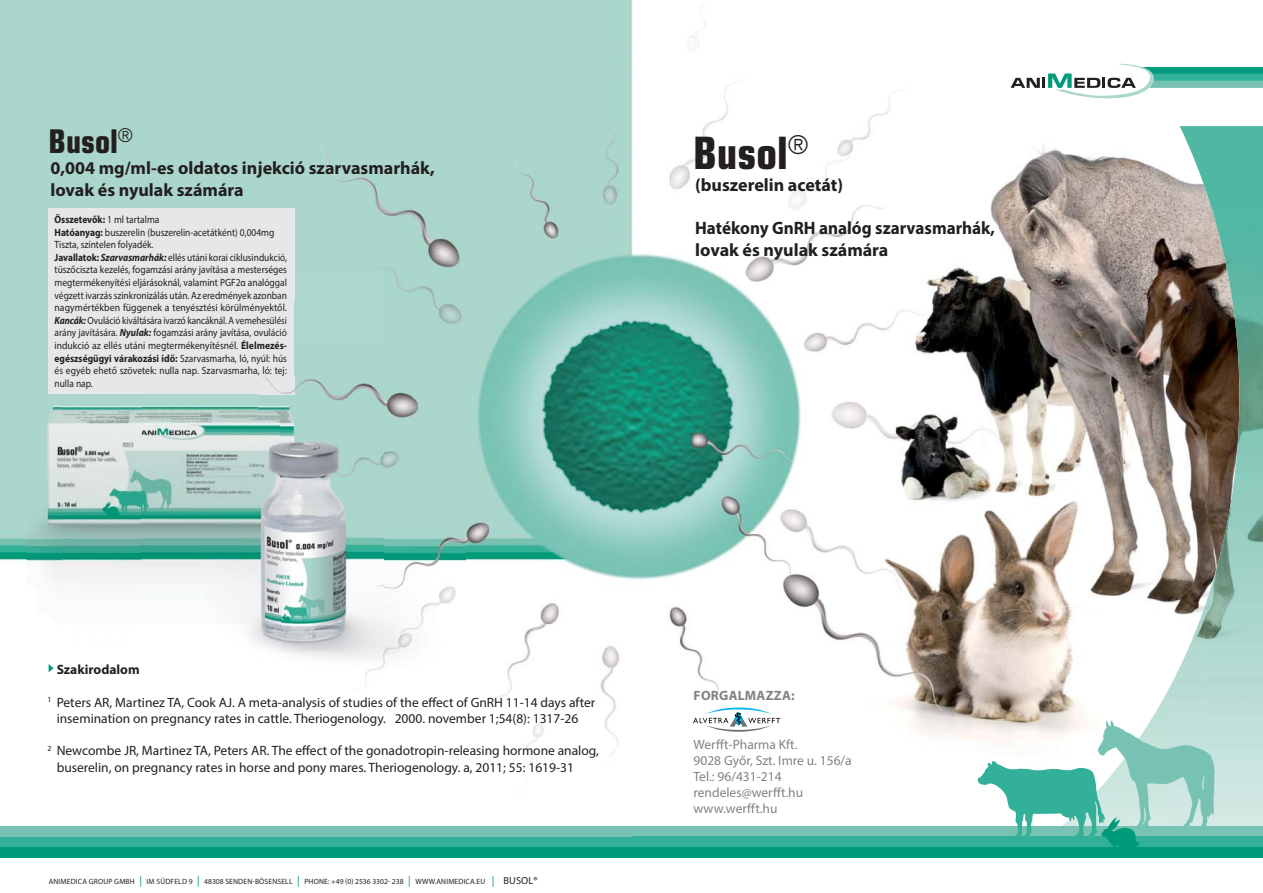
<style>
.page{position:relative;width:1263px;height:893px;background:#fff}
.page>*{position:absolute;margin:0;border:0;box-sizing:border-box;transform-origin:0 0}
.t1{font:700 condensed 44.7px "Eurostile";color:#231f20}
.t2{font:700 condensed 32.7px "Eurostile";color:#231f20}
.t3{font:700 18px/21.6px "Myriad Pro";color:#231f20}
.t4{font:700 18px/21.6px "Myriad Pro";color:#231f20;scale:.95 1}
.t5{font:13.5px/16.2px "Myriad Pro";color:#231f20;text-align:center}
.t6{font:13.5px/16.2px "Myriad Pro";color:#808285}
.t7{font:700 13.5px "Myriad Pro";color:#231f20}
.t8{font:700 13.5px "Myriad Pro";letter-spacing:.02em;color:#808285}
.t9{font:10.5px/12.6px "Myriad Pro";color:#231f20;scale:.9 1}
.t10{font:7.65px "Myriad Pro";letter-spacing:.02em;color:#231f20}
.s1{font-weight:700}
.s2{font-weight:700;font-style:italic}
.s3{font-size:10.95px;color:#009b7b}
.s4{font-size:10.35px}
</style>
<div class="page">
<img style="left:0;top:0;width:1204px;height:776px">
<img style="left:1180px;top:126px;width:83px;height:78px">
<img style="left:1204px;top:204px;width:59px;height:622px">
<img style="left:1168px;top:607px;width:36px;height:113px">
<img style="left:1133px;top:689px;width:36px;height:31px">
<svg style="left:1011px;top:64px;width:252px;height:36px"></svg>
<div style="left:622px;top:826px;width:641px;height:11px;background:#77c2b2"></div>
<div style="left:622px;top:837px;width:641px;height:10px;background:#32b099"></div>
<div style="left:622px;top:847px;width:641px;height:11px;background:#009b7b"></div>
<div style="left:693px;top:692px;width:98px;height:31px;background:#fff;border-radius:6px"></div>
<div style="left:0;top:847px;width:632px;height:11px;background:#009b7b"></div>
<div style="left:0;top:837px;width:632px;height:10px;background:#32b099"></div>
<div style="left:0;top:826px;width:632px;height:11px;background:#77c2b2"></div>
<svg style="left:49px;top:664px;width:5px;height:8px"></svg>
<svg style="left:977px;top:720px;width:238px;height:127px"></svg>
<img style="left:27px;top:652px;width:115px;height:1px">
<svg style="left:27px;top:269px;width:21px;height:1px"></svg>
<div style="left:294px;top:269px;width:89px;height:76px;background:#abd7cd"></div>
<img style="left:27px;top:270px;width:35px;height:382px">
<img style="left:62px;top:394px;width:218px;height:258px">
<img style="left:358px;top:345px;width:108px;height:377px">
<img style="left:142px;top:653px;width:216px;height:69px">
<img style="left:142px;top:688px;width:324px;height:10px">
<img style="left:142px;top:703px;width:278px;height:9px">
<img style="left:142px;top:652px;width:241px;height:1px">
<img style="left:280px;top:345px;width:103px;height:307px">
<img style="left:741px;top:174px;width:148px;height:127px">
<div style="left:49px;top:250px;width:245px;height:144px;background:#e6e7e8"></div>
<img style="left:258px;top:375px;width:160px;height:42px">
<img style="left:258px;top:375px;width:36px;height:19px">
<div style="left:688px;top:697px;width:110px;height:16px;background:#fff"></div>
<svg style="left:693px;top:707px;width:87px;height:25px"></svg>
<div style="left:48px;top:208px;width:247px;height:92px;background:#e6e7e8"></div>
<h2 class="t2" style="left:49px;top:129px;width:86px">Busol<sup>®</sup></h2>
<h1 class="t1" style="left:693px;top:137px;width:117px">Busol<sup>®</sup></h1>
<h3 class="t3" style="left:50px;top:159px;width:386px">0,004 mg/ml-es oldatos injekció szarvasmarhák, lovak és nyulak számára</h3>
<h3 class="t3" style="left:695px;top:176px;width:149px">(buszerelin acetát)</h3>
<h3 class="t4" style="left:695px;top:219px;width:317px">Hatékony GnRH analóg szarvasmarhák, lovak és nyulak számára</h3>
<p class="t9" style="left:55px;top:214px;width:260px"><span class="s1">Összetevők:</span> 1 ml tartalma<br><span class="s1">Hatóanyag:</span> buszerelin (buszerelin-acetátként) 0,004mg Tiszta, színtelen folyadék.<br><span class="s1">Javallatok:</span> <span class="s2">Szarvasmarhák:</span> ellés utáni korai ciklusindukció, tüszőciszta kezelés, fogamzási arány javítása a mesterséges megtermékenyítési eljárásoknál, valamint PGF2α analóggal végzett ivarzás szinkronizálás után. Az eredmények azonban nagymértékben függenek a tenyésztési körülményektől.<br><span class="s2">Kancák:</span> Ovuláció kiváltására ivarzó kancáknál. A vemehesülési arány javítására. <span class="s2">Nyulak:</span> fogamzási arány javítása, ovuláció indukció az ellés utáni megtermékenyítésnél. <span class="s1">Élelmezés&shy;egészségügyi várakozási idő:</span> Szarvasmarha, ló, nyúl: hús és egyéb ehető szövetek: nulla nap. Szarvasmarha, ló: tej: nulla nap.</p>
<p class="t7" style="left:57px;top:665px;width:85px">Szakirodalom</p>
<p class="t5" style="left:48px;top:695px;width:549px"><sup>1</sup> Peters AR, Martinez TA, Cook AJ. A meta-analysis of studies of the effect of GnRH 11-14 days after insemination on pregnancy rates in cattle. Theriogenology. 2000. november 1;54(8): 1317-26</p>
<p class="t5" style="left:57px;top:744px;width:544px;text-align:left;text-indent:-9px"><sup>2</sup> Newcombe JR, Martinez TA, Peters AR. The effect of the gonadotropin-releasing hormone analog, buserelin, on pregnancy rates in horse and pony mares. Theriogenology. a, 2011; 55: 1619-31</p>
<p class="t10" style="left:49px;top:879px;width:491px">ANIMEDICA GROUP GMBH <span class="s3">|</span> IM SÜDFELD 9 <span class="s3">|</span> 48308 SENDEN-BÖSENSELL <span class="s3">|</span> PHONE: +49 (0) 2536 3302- 238 <span class="s3">|</span> WWW.ANIMEDICA.EU <span class="s3">|</span> <span class="s4">BUSOL®</span></p>
<p class="t8" style="left:694px;top:691px;width:102px">FORGALMAZZA:</p>
<p class="t6" style="left:693px;top:737px;width:160px">Werfft-Pharma Kft.<br>9028 Győr, Szt. Imre u. 156/a<br>Tel.: 96/431-214 rendeles@werfft.hu www.werfft.hu</p>
</div>
